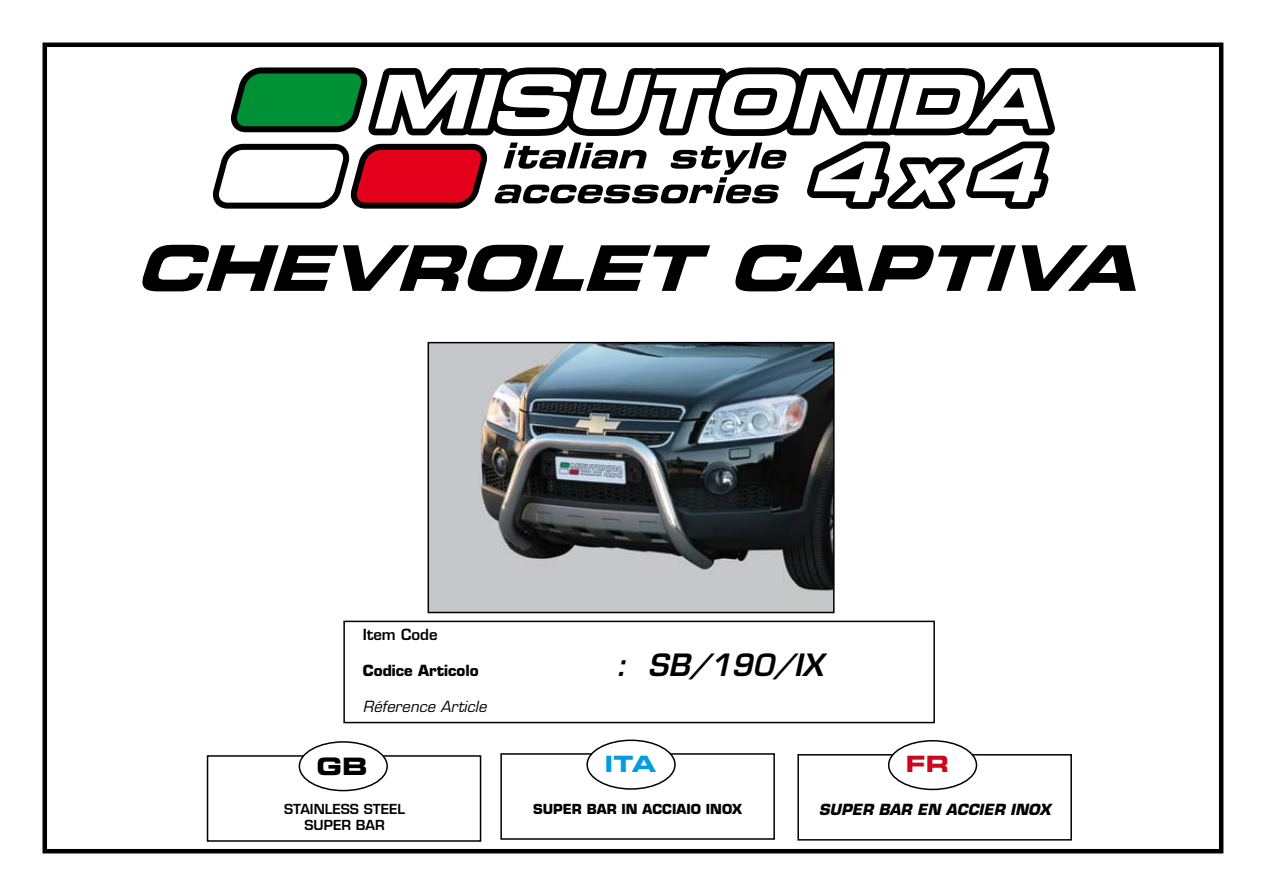
<style>
.page{position:relative;width:1263px;height:893px;background:#fff}
.page>*{position:absolute;margin:0;border:0;box-sizing:border-box;transform-origin:0 0}
.t1{font:italic 63px "Eurostile LT Std Bold Ex 2";color:#000}
.t2{font:italic 600 30px "Eurostile LT Std";color:#000}
.t3{font:24px "Eurostile LT Std Bold Ex 2";color:#000}
.t4{font:22.5px "Eurostile LT Std Bold Ex 2";color:#009ee0}
.t5{font:22.5px "Eurostile LT Std Bold Ex 2";color:#cc071e}
.t6{font:italic 700 15px "Eurostile LT Std";color:#000}
.t7{font:italic 15px "Eurostile LT Std";color:#000}
.t8{font:700 15px "Eurostile LT Std";color:#000}
.t9{font:600 15px "Eurostile LT Std";color:#000}
.t10{font:600 13.5px "Eurostile LT Std";color:#000}
.t11{font:700 13.5px "Eurostile LT Std";color:#000}
</style>
<div class="page">
<div style="left:43px;top:43px;width:1180px;height:810px;border:4px solid #000"></div>
<svg style="left:213px;top:67px;width:842px;height:142px"></svg>
<div style="left:343px;top:621px;width:592px;height:102px;border:2px solid #000"></div>
<div style="left:207px;top:755px;width:274px;height:87px;border:2px solid #000"></div>
<div style="left:299px;top:742px;width:88px;height:49px;background:#fff;border-radius:50%"></div>
<div style="left:299px;top:741px;width:89px;height:50px;border:2px solid #000;border-radius:50%"></div>
<div style="left:500px;top:753px;width:275px;height:87px;border:2px solid #000"></div>
<div style="left:797px;top:754px;width:275px;height:87px;border:2px solid #000"></div>
<div style="left:889px;top:741px;width:87px;height:48px;background:#fff;border-radius:50%"></div>
<div style="left:888px;top:740px;width:89px;height:50px;border:2px solid #000;border-radius:50%"></div>
<div style="left:587px;top:740px;width:88px;height:49px;background:#fff;border-radius:50%"></div>
<div style="left:586px;top:739px;width:90px;height:51px;border:2px solid #000;border-radius:50%"></div>
<img style="left:430px;top:345px;width:401px;height:265px">
<div style="left:427px;top:342px;width:407px;height:271px;border:2px solid #000"></div>
<h1 class="t1" style="left:135px;top:224px;width:1031px">CHEVROLET CAPTIVA</h1>
<p class="t9" style="left:363px;top:625px;width:76px">Item Code</p>
<p class="t8" style="left:363px;top:661px;width:117px">Codice Articolo</p>
<p class="t7" style="left:363px;top:697px;width:125px">Réference Article</p>
<h2 class="t2" style="left:616px;top:646px;width:208px">: SB/190/IX</h2>
<h3 class="t4" style="left:604px;top:748px;width:53px">ITA</h3>
<h3 class="t3" style="left:317px;top:749px;width:52px">GB</h3>
<h3 class="t5" style="left:906px;top:748px;width:45px">FR</h3>
<p class="t10" style="left:284px;top:800px;width:122px">STAINLESS STEEL</p>
<p class="t11" style="left:533px;top:800px;width:211px">SUPER BAR IN ACCIAIO INOX</p>
<p class="t10" style="left:304px;top:816px;width:82px">SUPER BAR</p>
<p class="t6" style="left:819px;top:800px;width:233px">SUPER BAR EN ACCIER INOX</p>
</div>
